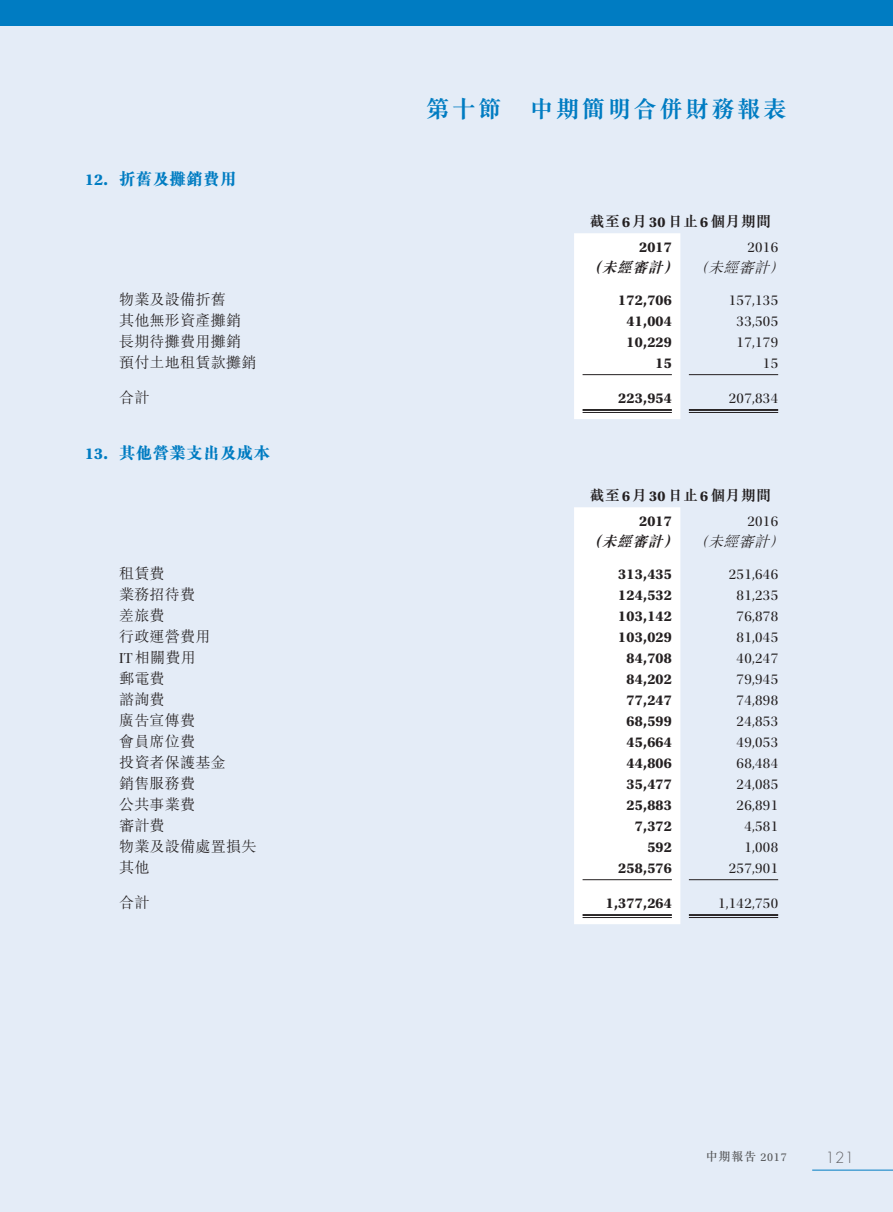
<style>
.page{position:relative;width:893px;height:1212px;background:#e4ecf7}
.page>*{position:absolute;margin:0;border:0;box-sizing:border-box;transform-origin:0 0}
.t1{font:700 24px "M Sung HK";letter-spacing:.08em;color:#007cc2}
._3__標題{font:800 16.5px "M Sung HK";letter-spacing:.02em;color:#007cc2}
._1__內文{font:700 15px "Utopia Std";letter-spacing:.02em;color:#231f20}
._1__內文-2{font:15px "Utopia Std Disp";letter-spacing:.02em;color:#231f20}
._1__內文-3{font:300 15px "M Sung HK";letter-spacing:.02em;color:#231f20}
._1__內文-4{font:700 15px "M Sung HK";letter-spacing:.02em;color:#231f20}
._1__內文-5{font:italic 700 15px "M Sung HK";color:#231f20}
._1__內文-6{font:italic 300 15px "M Sung HK";color:#231f20}
.t2{font:300 15px "Futura Std";color:#636366}
.t3{font:500 12px "M Sung HK";color:#57585a}
.s1{font-family:"Utopia Std Bold Capt";font-weight:400}
.s2{font-family:"Utopia Std"}
.s3{font-family:"Utopia Std Disp";font-weight:400}
.s4{font-family:"Utopia Std";font-weight:400}
</style>
<div class="page">
<div style="left:0;top:0;width:893px;height:26px;background:#007cc2"></div>
<hr style="left:812px;top:1170px;width:81px;height:1px;background:#007cc2">
<div style="left:574px;top:233px;width:106px;height:186px;background:#fff"></div>
<hr style="left:583px;top:374px;width:89px;height:1px;background:#231f20">
<hr style="left:689px;top:374px;width:89px;height:1px;background:#231f20">
<hr style="left:583px;top:409px;width:89px;height:2px;background:#231f20">
<hr style="left:583px;top:412px;width:89px;height:1px;background:#231f20">
<hr style="left:689px;top:409px;width:89px;height:2px;background:#231f20">
<hr style="left:689px;top:412px;width:89px;height:1px;background:#231f20">
<div style="left:574px;top:507px;width:106px;height:417px;background:#fff"></div>
<hr style="left:583px;top:879px;width:89px;height:1px;background:#231f20">
<hr style="left:689px;top:879px;width:89px;height:1px;background:#231f20">
<hr style="left:583px;top:914px;width:89px;height:2px;background:#231f20">
<hr style="left:583px;top:917px;width:89px;height:1px;background:#231f20">
<hr style="left:689px;top:914px;width:89px;height:2px;background:#231f20">
<hr style="left:689px;top:917px;width:89px;height:1px;background:#231f20">
<p class="_3__標題" style="left:85px;top:170px;width:153px"><span class="s1">12.</span> 折舊及攤銷費用</p>
<h1 class="t1" style="left:426px;top:97px;width:362px">第十節 中期簡明合併財務報表</h1>
<p class="_1__內文-4" style="left:589px;top:214px;width:183px">截至<span class="s2">6</span>月<span class="s2">30</span>日止<span class="s2">6</span>個月期間</p>
<p class="_1__內文" style="left:639px;top:239px;width:34px">2017</p>
<p class="_1__內文-2" style="left:747px;top:239px;width:32px">2016</p>
<p class="_1__內文-5" style="left:586px;top:260px;width:97px">（未經審計）</p>
<p class="_1__內文-6" style="left:693px;top:257px;width:98px">（未經審計）</p>
<p class="_1__內文-3" style="left:119px;top:289px;width:108px">物業及設備折舊</p>
<p class="_1__內文" style="left:618px;top:291px;width:55px">172,706</p>
<p class="_1__內文-2" style="left:729px;top:292px;width:51px">157,135</p>
<p class="_1__內文-3" style="left:119px;top:310px;width:123px">其他無形資產攤銷</p>
<p class="_1__內文" style="left:627px;top:312px;width:47px">41,004</p>
<p class="_1__內文-2" style="left:737px;top:313px;width:43px">33,505</p>
<p class="_1__內文-3" style="left:119px;top:331px;width:123px">長期待攤費用攤銷</p>
<p class="_1__內文" style="left:627px;top:333px;width:47px">10,229</p>
<p class="_1__內文-2" style="left:737px;top:334px;width:43px">17,179</p>
<p class="_1__內文-3" style="left:119px;top:352px;width:139px">預付土地租賃款攤銷</p>
<p class="_1__內文" style="left:656px;top:354px;width:18px">15</p>
<p class="_1__內文-2" style="left:763px;top:355px;width:17px">15</p>
<p class="_1__內文-3" style="left:119px;top:387px;width:32px">合計</p>
<p class="_1__內文" style="left:618px;top:389px;width:55px">223,954</p>
<p class="_1__內文-2" style="left:729px;top:390px;width:51px">207,834</p>
<p class="_3__標題" style="left:85px;top:444px;width:187px"><span class="s1">13.</span> 其他營業支出及成本</p>
<p class="_1__內文-4" style="left:589px;top:488px;width:183px">截至<span class="s2">6</span>月<span class="s2">30</span>日止<span class="s2">6</span>個月期間</p>
<p class="_1__內文" style="left:639px;top:513px;width:34px">2017</p>
<p class="_1__內文-2" style="left:747px;top:513px;width:32px">2016</p>
<p class="_1__內文-5" style="left:586px;top:534px;width:97px">（未經審計）</p>
<p class="_1__內文-6" style="left:693px;top:531px;width:98px">（未經審計）</p>
<p class="_1__內文-3" style="left:119px;top:563px;width:47px">租賃費</p>
<p class="_1__內文" style="left:618px;top:565px;width:55px">313,435</p>
<p class="_1__內文-2" style="left:729px;top:566px;width:51px">251,646</p>
<p class="_1__內文-3" style="left:119px;top:584px;width:78px">業務招待費</p>
<p class="_1__內文" style="left:618px;top:586px;width:55px">124,532</p>
<p class="_1__內文-2" style="left:737px;top:587px;width:43px">81,235</p>
<p class="_1__內文-3" style="left:119px;top:605px;width:47px">差旅費</p>
<p class="_1__內文" style="left:618px;top:607px;width:55px">103,142</p>
<p class="_1__內文-2" style="left:737px;top:608px;width:43px">76,878</p>
<p class="_1__內文-3" style="left:119px;top:626px;width:93px">行政運營費用</p>
<p class="_1__內文" style="left:618px;top:628px;width:55px">103,029</p>
<p class="_1__內文-2" style="left:737px;top:629px;width:43px">81,045</p>
<p class="_1__內文-3" style="left:119px;top:647px;width:78px"><span class="s3">IT</span>相關費用</p>
<p class="_1__內文" style="left:627px;top:649px;width:47px">84,708</p>
<p class="_1__內文-2" style="left:737px;top:650px;width:43px">40,247</p>
<p class="_1__內文-3" style="left:119px;top:668px;width:47px">郵電費</p>
<p class="_1__內文" style="left:627px;top:670px;width:47px">84,202</p>
<p class="_1__內文-2" style="left:737px;top:671px;width:43px">79,945</p>
<p class="_1__內文-3" style="left:119px;top:689px;width:47px">諮詢費</p>
<p class="_1__內文" style="left:627px;top:691px;width:47px">77,247</p>
<p class="_1__內文-2" style="left:737px;top:692px;width:43px">74,898</p>
<p class="_1__內文-3" style="left:119px;top:710px;width:78px">廣告宣傳費</p>
<p class="_1__內文" style="left:627px;top:712px;width:47px">68,599</p>
<p class="_1__內文-2" style="left:737px;top:713px;width:43px">24,853</p>
<p class="_1__內文-3" style="left:119px;top:731px;width:78px">會員席位費</p>
<p class="_1__內文" style="left:627px;top:733px;width:47px">45,664</p>
<p class="_1__內文-2" style="left:737px;top:734px;width:43px">49,053</p>
<p class="_1__內文-3" style="left:119px;top:752px;width:108px">投資者保護基金</p>
<p class="_1__內文" style="left:627px;top:754px;width:47px">44,806</p>
<p class="_1__內文-2" style="left:737px;top:755px;width:43px">68,484</p>
<p class="_1__內文-3" style="left:119px;top:773px;width:78px">銷售服務費</p>
<p class="_1__內文" style="left:627px;top:775px;width:47px">35,477</p>
<p class="_1__內文-2" style="left:737px;top:776px;width:43px">24,085</p>
<p class="_1__內文-3" style="left:119px;top:794px;width:78px">公共事業費</p>
<p class="_1__內文" style="left:627px;top:796px;width:47px">25,883</p>
<p class="_1__內文-2" style="left:737px;top:797px;width:43px">26,891</p>
<p class="_1__內文-3" style="left:119px;top:815px;width:47px">審計費</p>
<p class="_1__內文" style="left:635px;top:817px;width:39px">7,372</p>
<p class="_1__內文-2" style="left:744px;top:818px;width:35px">4,581</p>
<p class="_1__內文-3" style="left:119px;top:836px;width:139px">物業及設備處置損失</p>
<p class="_1__內文" style="left:647px;top:838px;width:26px">592</p>
<p class="_1__內文-2" style="left:744px;top:839px;width:35px">1,008</p>
<p class="_1__內文-3" style="left:119px;top:857px;width:32px">其他</p>
<p class="_1__內文" style="left:618px;top:859px;width:55px">258,576</p>
<p class="_1__內文-2" style="left:729px;top:860px;width:51px">257,901</p>
<p class="_1__內文-3" style="left:119px;top:891px;width:32px">合計</p>
<p class="_1__內文" style="left:606px;top:894px;width:68px">1,377,264</p>
<p class="_1__內文-2" style="left:718px;top:895px;width:62px">1,142,750</p>
<p class="t3" style="left:706px;top:1148px;width:82px">中期報告 <span class="s4">2017</span></p>
<p class="t2" style="left:826px;top:1148px;width:30px">121</p>
</div>
